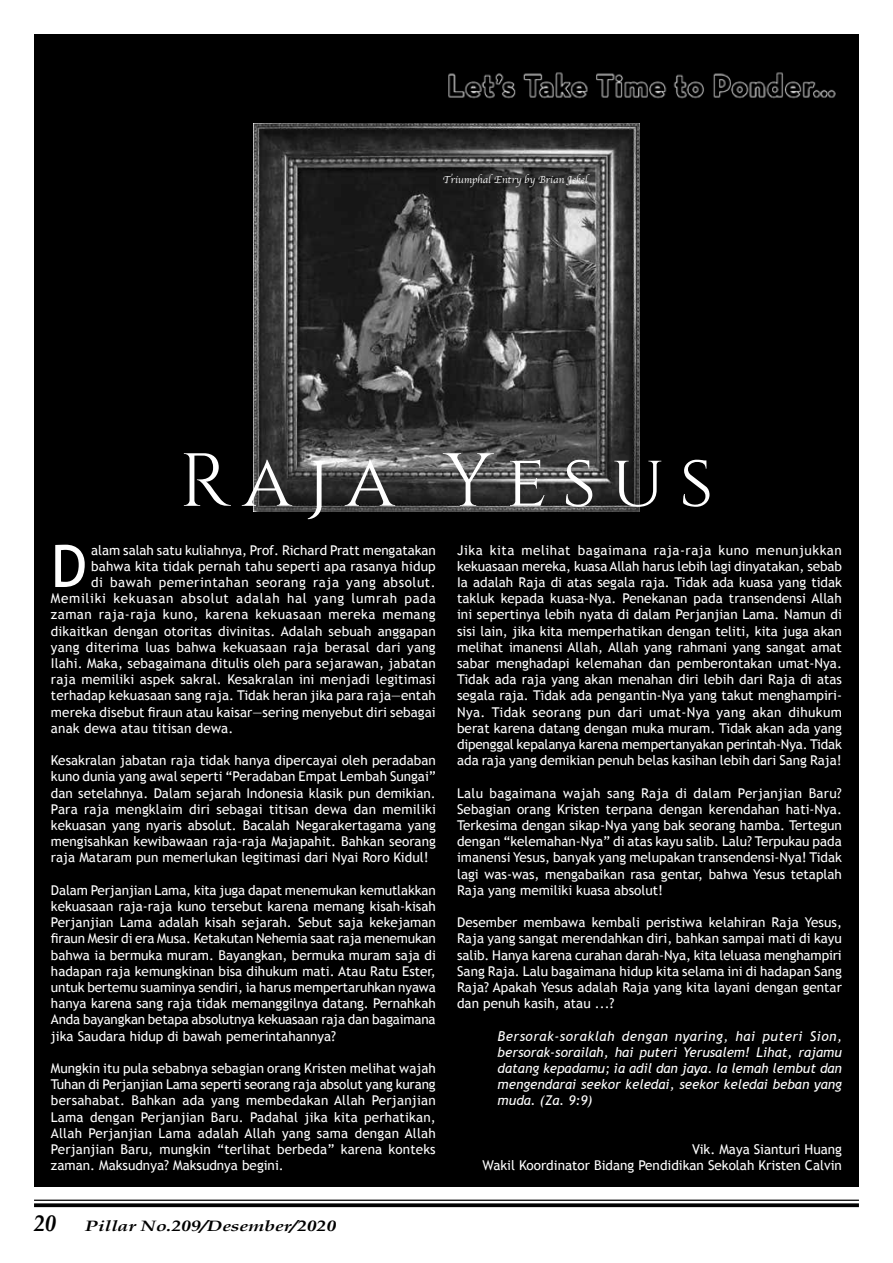
<style>
.page{position:relative;width:893px;height:1263px;background:#fff}
.page>*{position:absolute;margin:0;border:0;box-sizing:border-box;transform-origin:0 0}
.t1{font:75px "Cinzel";letter-spacing:.2em;color:#fff}
.t2{font:58.8px "Trebuchet MS";color:#fff}
.t3{font:italic 700 22.5px "Book Antiqua";color:#000}
.t4{font:italic 700 15px "Book Antiqua";color:#000;scale:1.3 1}
.t5{font:13.5px/16.2px "Trebuchet MS";letter-spacing:.005em;color:#fff;text-align:justify}
.t6{font:italic 13.5px/16.2px "Trebuchet MS";color:#fff;text-align:justify}
.t7{font:13.5px "Trebuchet MS";letter-spacing:.05em;color:#fff}
.t8{font:13.5px "Trebuchet MS";letter-spacing:.03em;color:#fff}
.t9{font:13.5px "Trebuchet MS";letter-spacing:.04em;color:#fff}
.t10{font:10.5px "Apple Chancery";color:#fff}
</style>
<div class="page">
<hr style="left:34px;top:1199px;width:825px;height:2px;background:#000">
<svg style="left:34px;top:1203px;width:825px;height:4px;background:#181818"></svg>
<div style="left:34px;top:34px;width:825px;height:1152px;background:#000"></div>
<img style="left:448px;top:72px;width:388px;height:27px">
<img style="left:253px;top:123px;width:387px;height:389px">
<p class="t10" style="left:443px;top:171px;width:146px">Triumphal Entry by Brian Jekel</p>
<h1 class="t1" style="left:179px;top:437px;width:536px">Raja Yesus</h1>
<h2 class="t2" style="left:51px;top:531px;width:38px">D</h2>
<p class="t5" style="left:91px;top:542px;width:346px">alam salah satu kuliahnya, Prof. Richard Pratt mengatakan</p>
<p class="t5" style="left:91px;top:558px;width:346px">bahwa kita tidak pernah tahu seperti apa rasanya hidup</p>
<p class="t9" style="left:91px;top:574px;width:346px">di bawah pemerintahan seorang raja yang absolut.</p>
<p class="t7" style="left:51px;top:590px;width:386px">Memiliki kekuasan absolut adalah hal yang lumrah pada</p>
<p class="t8" style="left:51px;top:607px;width:386px">zaman raja-raja kuno, karena kekuasaan mereka memang</p>
<p class="t5" style="left:51px;top:623px;width:386px">dikaitkan dengan otoritas divinitas. Adalah sebuah anggapan</p>
<p class="t5" style="left:51px;top:639px;width:386px">yang diterima luas bahwa kekuasaan raja berasal dari yang</p>
<p class="t5" style="left:51px;top:655px;width:386px">Ilahi. Maka, sebagaimana ditulis oleh para sejarawan, jabatan</p>
<p class="t5" style="left:51px;top:671px;width:386px">raja memiliki aspek sakral. Kesakralan ini menjadi legitimasi</p>
<p class="t5" style="left:51px;top:688px;width:386px">terhadap kekuasaan sang raja. Tidak heran jika para raja—entah</p>
<p class="t5" style="left:51px;top:704px;width:386px">mereka disebut firaun atau kaisar—sering menyebut diri sebagai</p>
<p class="t5" style="left:51px;top:720px;width:184px">anak dewa atau titisan dewa.</p>
<p class="t5" style="left:51px;top:752px;width:386px">Kesakralan jabatan raja tidak hanya dipercayai oleh peradaban kuno dunia yang awal seperti “Peradaban Empat Lembah Sungai” dan setelahnya. Dalam sejarah Indonesia klasik pun demikian.<br>Para raja mengklaim diri sebagai titisan dewa dan memiliki kekuasan yang nyaris absolut. Bacalah Negarakertagama yang mengisahkan kewibawaan raja-raja Majapahit. Bahkan seorang raja Mataram pun memerlukan legitimasi dari Nyai Roro Kidul!</p>
<p class="t5" style="left:51px;top:882px;width:386px">Dalam Perjanjian Lama, kita juga dapat menemukan kemutlakkan kekuasaan raja-raja kuno tersebut karena memang kisah-kisah Perjanjian Lama adalah kisah sejarah. Sebut saja kekejaman firaun Mesir di era Musa. Ketakutan Nehemia saat raja menemukan bahwa ia bermuka muram. Bayangkan, bermuka muram saja di hadapan raja kemungkinan bisa dihukum mati. Atau Ratu Ester, untuk bertemu suaminya sendiri, ia harus mempertaruhkan nyawa hanya karena sang raja tidak memanggilnya datang. Pernahkah Anda bayangkan betapa absolutnya kekuasaan raja dan bagaimana jika Saudara hidup di bawah pemerintahannya?</p>
<p class="t5" style="left:51px;top:1060px;width:386px">Mungkin itu pula sebabnya sebagian orang Kristen melihat wajah Tuhan di Perjanjian Lama seperti seorang raja absolut yang kurang bersahabat. Bahkan ada yang membedakan Allah Perjanjian Lama dengan Perjanjian Baru. Padahal jika kita perhatikan, Allah Perjanjian Lama adalah Allah yang sama dengan Allah Perjanjian Baru, mungkin “terlihat berbeda” karena konteks zaman. Maksudnya? Maksudnya begini.</p>
<h3 class="t3" style="left:34px;top:1210px;width:24px">20</h3>
<p class="t4" style="left:85px;top:1217px;width:195px">Pillar No.209/Desember/2020</p>
<p class="t5" style="left:457px;top:542px;width:386px">Jika kita melihat bagaimana raja-raja kuno menunjukkan kekuasaan mereka, kuasa Allah harus lebih lagi dinyatakan, sebab Ia adalah Raja di atas segala raja. Tidak ada kuasa yang tidak takluk kepada kuasa-Nya. Penekanan pada transendensi Allah ini sepertinya lebih nyata di dalam Perjanjian Lama. Namun di sisi lain, jika kita memperhatikan dengan teliti, kita juga akan melihat imanensi Allah, Allah yang rahmani yang sangat amat sabar menghadapi kelemahan dan pemberontakan umat-Nya.<br>Tidak ada raja yang akan menahan diri lebih dari Raja di atas segala raja. Tidak ada pengantin-Nya yang takut menghampiri-Nya. Tidak seorang pun dari umat-Nya yang akan dihukum berat karena datang dengan muka muram. Tidak akan ada yang dipenggal kepalanya karena mempertanyakan perintah-Nya. Tidak ada raja yang demikian penuh belas kasihan lebih dari Sang Raja!</p>
<p class="t5" style="left:457px;top:785px;width:386px">Lalu bagaimana wajah sang Raja di dalam Perjanjian Baru?<br>Sebagian orang Kristen terpana dengan kerendahan hati-Nya.<br>Terkesima dengan sikap-Nya yang bak seorang hamba. Tertegun dengan “kelemahan-Nya” di atas kayu salib. Lalu? Terpukau pada imanensi Yesus, banyak yang melupakan transendensi-Nya! Tidak lagi was-was, mengabaikan rasa gentar, bahwa Yesus tetaplah Raja yang memiliki kuasa absolut!</p>
<p class="t5" style="left:457px;top:914px;width:386px">Desember membawa kembali peristiwa kelahiran Raja Yesus, Raja yang sangat merendahkan diri, bahkan sampai mati di kayu salib. Hanya karena curahan darah-Nya, kita leluasa menghampiri Sang Raja. Lalu bagaimana hidup kita selama ini di hadapan Sang Raja? Apakah Yesus adalah Raja yang kita layani dengan gentar dan penuh kasih, atau ...?</p>
<p class="t6" style="left:498px;top:1028px;width:346px">Bersorak-soraklah dengan nyaring, hai puteri Sion, bersorak-sorailah, hai puteri Yerusalem! Lihat, rajamu datang kepadamu; ia adil dan jaya. Ia lemah lembut dan mengendarai seekor keledai, seekor keledai beban yang muda. (Za. 9:9)</p>
<p class="t5" style="left:483px;top:1141px;width:361px;text-align:right">Vik. Maya Sianturi Huang<br>Wakil Koordinator Bidang Pendidikan Sekolah Kristen Calvin</p>
</div>
